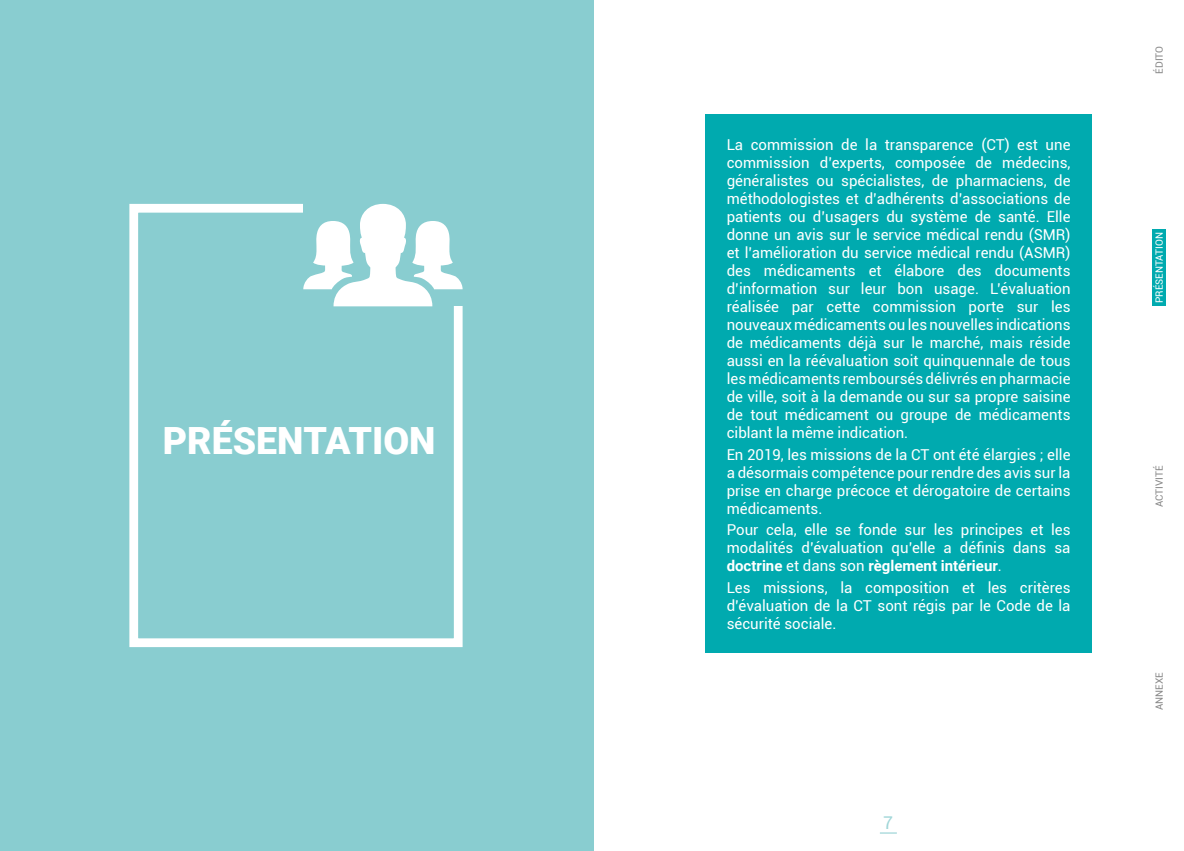
<style>
.page{position:relative;width:1184px;height:851px;background:#fff}
.page>*{position:absolute;margin:0;border:0;box-sizing:border-box;transform-origin:0 0}
.t1{font:900 37.5px "Roboto";color:#fff}
.t2{font:17.62px "Roboto";color:#a0d6d8}
.t3{font:15px/18px "Roboto";color:#fff;text-align:justify}
.t4{font:10px "Roboto";color:#878787}
.t5{font:10px "Roboto";color:#fff}
.s1{font-weight:700}
</style>
<div class="page">
<svg style="left:880px;top:832px;width:16px;height:1px"></svg>
<div style="left:1152px;top:230px;width:14px;height:76px;background:#00aaaf"></div>
<div style="left:705px;top:114px;width:386px;height:539px;background:#00aaaf"></div>
<div style="left:0;top:0;width:593px;height:850px;background:#89cdd0"></div>
<div style="left:129px;top:204px;width:333px;height:443px;border:9px solid #fff"></div>
<svg style="left:303px;top:204px;width:159px;height:102px"></svg>
<p class="t1" style="left:163px;top:414px;width:274px">PRÉSENTATION</p>
<p class="t3" style="left:726px;top:135px;width:345px">La commission de la transparence (CT) est une commission d’experts, composée de médecins, généralistes ou spécialistes, de pharmaciens, de méthodologistes et d’adhérents d’associations de patients ou d’usagers du système de santé. Elle donne un avis sur le service médical rendu (SMR) et l’amélioration du service médical rendu (ASMR) des médicaments et élabore des documents d’information sur leur bon usage. L’évaluation réalisée par cette commission porte sur les nouveaux médicaments ou les nouvelles indications de médicaments déjà sur le marché, mais réside aussi en la réévaluation soit quinquennale de tous les médicaments remboursés délivrés en pharmacie de ville, soit à la demande ou sur sa propre saisine de tout médicament ou groupe de médicaments ciblant la même indication.</p>
<p class="t3" style="left:726px;top:445px;width:345px">En 2019, les missions de la CT ont été élargies ; elle a désormais compétence pour rendre des avis sur la prise en charge précoce et dérogatoire de certains médicaments.</p>
<p class="t3" style="left:726px;top:520px;width:345px">Pour cela, elle se fonde sur les principes et les modalités d’évaluation qu’elle a définis dans sa <span class="s1">doctrine</span> et dans son <span class="s1">règlement intérieur</span>.</p>
<p class="t3" style="left:726px;top:578px;width:345px">Les missions, la composition et les critères d’évaluation de la CT sont régis par le Code de la sécurité sociale.</p>
<p class="t2" style="left:883px;top:810px;width:11px">7</p>
<p class="t4" style="left:1152px;top:74px;width:29px;rotate:-90deg">ÉDITO</p>
<p class="t5" style="left:1152px;top:303px;width:72px;rotate:-90deg">PRÉSENTATION</p>
<p class="t4" style="left:1152px;top:507px;width:43px;rotate:-90deg">ACTIVITÉ</p>
<p class="t4" style="left:1152px;top:710px;width:39px;rotate:-90deg">ANNEXE</p>
</div>
